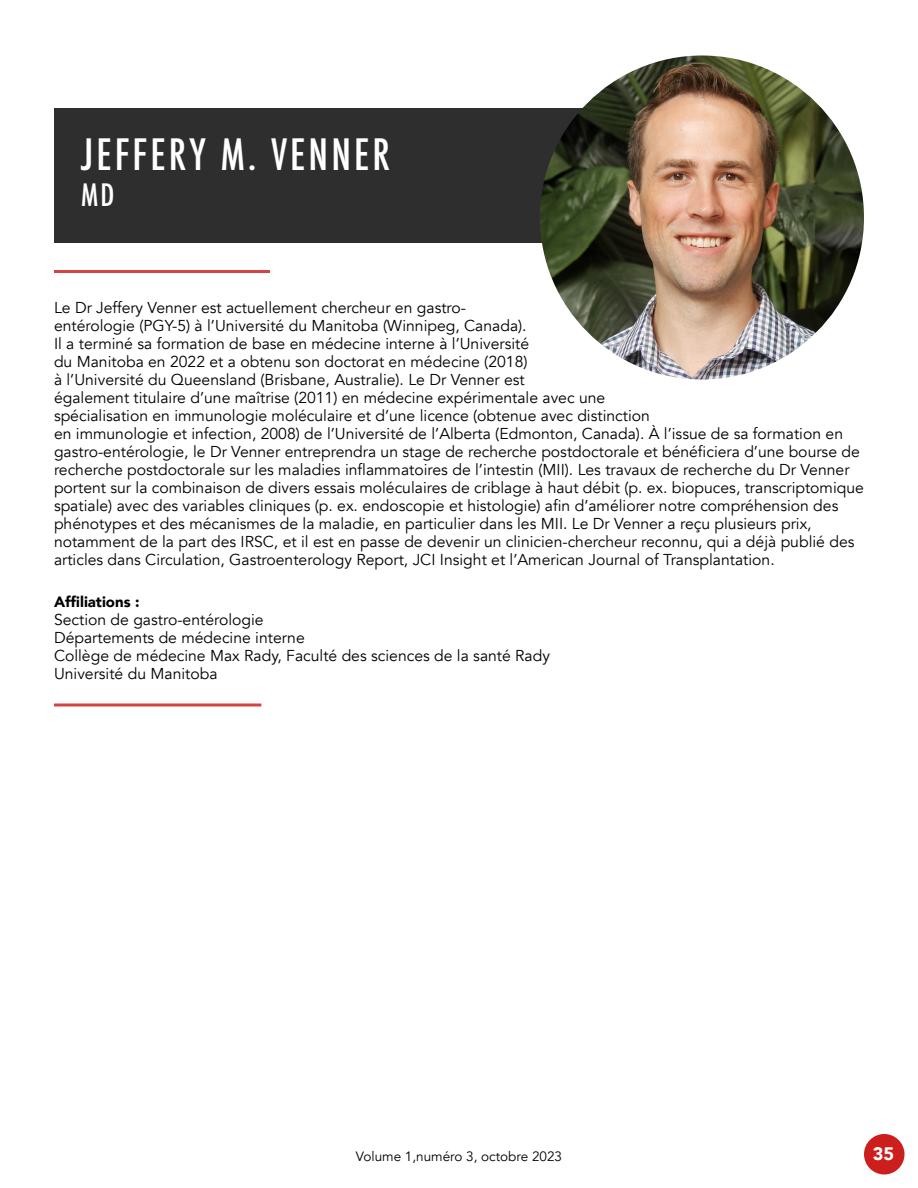
<style>
.page{position:relative;width:918px;height:1188px;background:#fff}
.page>*{position:absolute;margin:0;border:0;box-sizing:border-box;transform-origin:0 0}
.t1{font:500 condensed 42px "Futura";letter-spacing:.075em;color:#fff}
.t2{font:500 condensed 30px "Futura";color:#fff}
.t3{font:900 18px "Avenir";color:#fff}
.t4{font:15.75px/18px "Avenir";color:#000}
.t5{font:900 15px "Avenir";color:#000}
.t6{font:13.5px "Avenir";color:#000}
</style>
<div class="page">
<div style="left:864px;top:1134px;width:40px;height:40px;background:#cc1f1d;border-radius:50%"></div>
<hr style="left:54px;top:703px;width:207px;height:3px;background:#cc1f1d">
<div style="left:54px;top:108px;width:709px;height:135px;background:#2e2e2e"></div>
<hr style="left:54px;top:270px;width:216px;height:3px;background:#cc1f1d">
<img style="left:540px;top:56px;width:324px;height:324px;border-radius:162px">
<p class="t1" style="left:81px;top:127px;width:311px">JEFFERY M. VENNER</p>
<p class="t2" style="left:81px;top:176px;width:35px">MD</p>
<p class="t4" style="left:54px;top:299px;width:811px">Le Dr Jeffery Venner est actuellement chercheur en gastro-<br>entérologie (PGY-5) à l’Université du Manitoba (Winnipeg, Canada).<br>Il a terminé sa formation de base en médecine interne à l’Université<br>du Manitoba en 2022 et a obtenu son doctorat en médecine (2018)<br>à l’Université du Queensland (Brisbane, Australie). Le Dr Venner est<br>également titulaire d’une maîtrise (2011) en médecine expérimentale avec une<br>spécialisation en immunologie moléculaire et d’une licence (obtenue avec distinction<br>en immunologie et infection, 2008) de l’Université de l’Alberta (Edmonton, Canada). À l’issue de sa formation en gastro-entérologie, le Dr Venner entreprendra un stage de recherche postdoctorale et bénéficiera d’une bourse de recherche postdoctorale sur les maladies inflammatoires de l’intestin (MII). Les travaux de recherche du Dr Venner portent sur la combinaison de divers essais moléculaires de criblage à haut débit (p. ex. biopuces, transcriptomique spatiale) avec des variables cliniques (p. ex. endoscopie et histologie) afin d’améliorer notre compréhension des phénotypes et des mécanismes de la maladie, en particulier dans les MII. Le Dr Venner a reçu plusieurs prix, notamment de la part des IRSC, et il est en passe de devenir un clinicien-chercheur reconnu, qui a déjà publié des articles dans Circulation, Gastroenterology Report, JCI Insight et l’American Journal of Transplantation.</p>
<p class="t5" style="left:54px;top:589px;width:87px">Affiliations :</p>
<p class="t4" style="left:54px;top:611px;width:211px">Section de gastro-entérologie</p>
<p class="t4" style="left:54px;top:629px;width:252px">Départements de médecine interne</p>
<p class="t4" style="left:54px;top:647px;width:498px">Collège de médecine Max Rady, Faculté des sciences de la santé Rady</p>
<p class="t4" style="left:54px;top:665px;width:165px">Université du Manitoba</p>
<p class="t6" style="left:356px;top:1148px;width:208px">Volume 1,numéro 3, octobre 2023</p>
<p class="t3" style="left:873px;top:1139px;width:23px">35</p>
</div>
